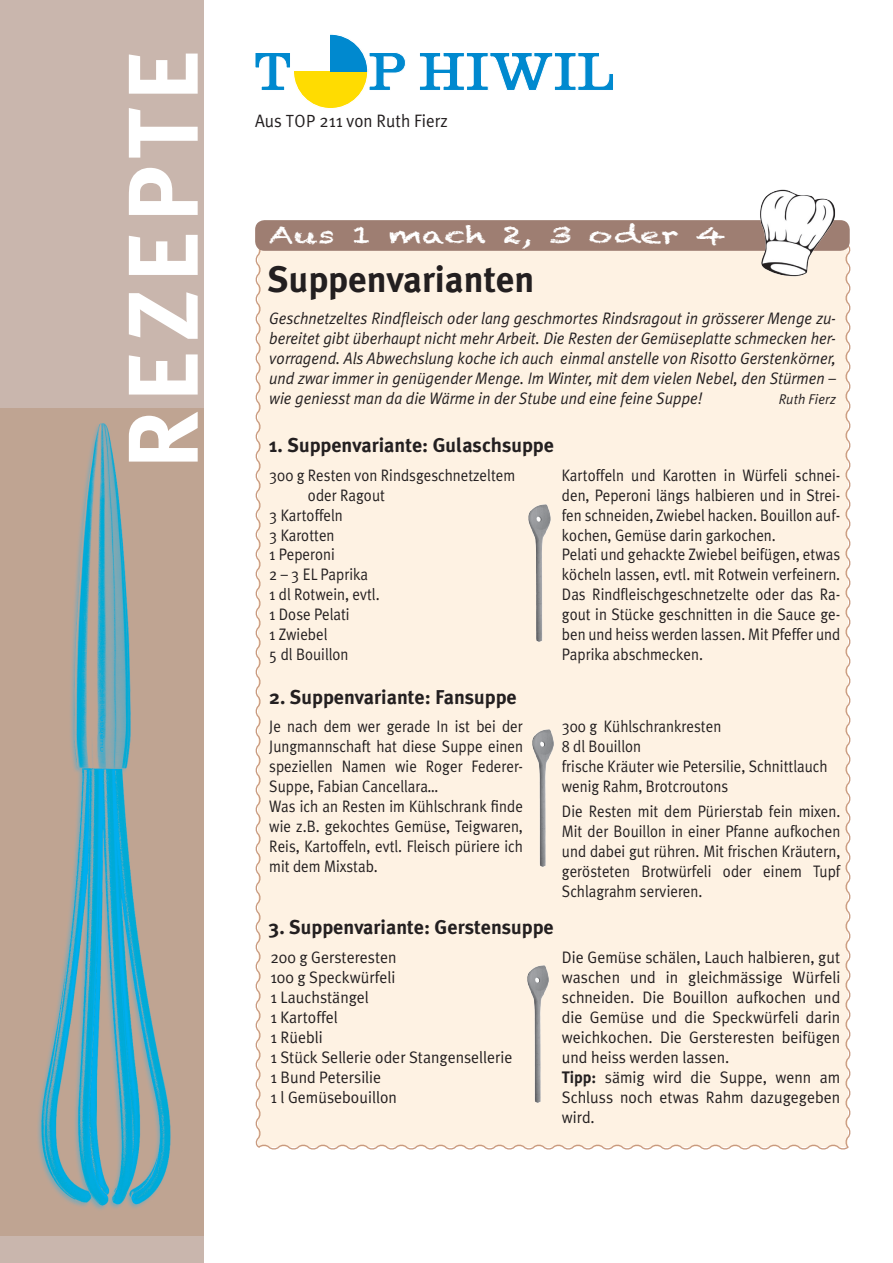
<style>
.page{position:relative;width:893px;height:1263px;background:#fff}
.page>*{position:absolute;margin:0;border:0;box-sizing:border-box;transform-origin:0 0}
.t1{font:700 99px "Meta Plus";color:#fff}
.t2{font:700 36.6px "Meta Plus";color:#231f20}
.t3{font:23.25px "Chalkduster";color:#fff;scale:1.44 1}
.t4{font:700 19.95px "Meta Plus";color:#231f20}
.t5{font:18px "Meta Plus Normal";color:#231f20;scale:.95 1}
.t6{font:16.65px/20px "Meta Plus Normal";color:#231f20;scale:.9 1}
.t7{font:16.65px/20px "Meta Plus Normal";color:#231f20;scale:.95 1}
.t8{font:italic 16.65px/20px "Meta Plus Normal";color:#231f20;text-align:justify;scale:.93 1}
.t9{font:italic 14.1px "Meta Plus Normal";letter-spacing:.01em;color:#231f20;scale:.95 1}
.s1{font-size:17.7px}
.s2{font-family:"Meta Plus";font-weight:700}
</style>
<div class="page">
<div style="left:0;top:0;width:203px;height:1263px;background:#c9b6ad"></div>
<img style="left:0;top:408px;width:203px;height:828px">
<svg style="left:295px;top:71px;width:73px;height:36px;fill:#ffdc01"></svg>
<svg style="left:331px;top:36px;width:37px;height:35px"></svg>
<svg style="left:369px;top:52px;width:37px;height:38px"></svg>
<svg style="left:255px;top:53px;width:35px;height:37px"></svg>
<svg style="left:420px;top:53px;width:193px;height:37px"></svg>
<div style="left:293px;top:34px;width:75px;height:75px;border:1px solid #fff;border-radius:50%"></div>
<div style="left:255px;top:246px;width:596px;height:904px;background:#fef2e3"></div>
<div style="left:255px;top:220px;width:595px;height:31px;background:#9e7e72;border-radius:9px"></div>
<img style="left:757px;top:189px;width:82px;height:90px">
<img style="left:524px;top:962px;width:28px;height:143px">
<img style="left:530px;top:726px;width:28px;height:143px">
<img style="left:526px;top:501px;width:28px;height:143px">
<h1 class="t1" style="left:106px;top:470px;width:422px;rotate:-90deg">Rezepte</h1>
<p class="t5" style="left:255px;top:110px;width:204px">Aus <span class="s1">TOP</span> 211 von Ruth Fierz</p>
<h3 class="t3" style="left:269px;top:221px;width:319px">Aus 1 mach 2, 3 oder 4</h3>
<h2 class="t2" style="left:268px;top:258px;width:268px">Suppenvarianten</h2>
<p class="t8" style="left:269px;top:308px;width:611px">Geschnetzeltes Rindfleisch oder lang geschmortes Rindsragout in grösserer Menge zu&shy;bereitet gibt überhaupt nicht mehr Arbeit. Die Resten der Gemüseplatte schmecken her&shy;vorragend. Als Abwechslung koche ich auch einmal anstelle von Risotto Gerstenkörner, und zwar immer in genügender Menge. Im Winter, mit dem vielen Nebel, den Stürmen – wie geniesst man da die Wärme in der Stube und eine feine Suppe!</p>
<p class="t9" style="left:779px;top:390px;width:62px">Ruth Fierz</p>
<p class="t4" style="left:269px;top:434px;width:286px">1. Suppenvariante: Gulaschsuppe</p>
<p class="t6" style="left:269px;top:465px;width:275px">300 g Resten von Rindsgeschnetzeltem</p>
<p class="t6" style="left:308px;top:485px;width:87px">oder Ragout</p>
<p class="t6" style="left:269px;top:505px;width:83px">3 Kartoffeln</p>
<p class="t6" style="left:269px;top:525px;width:74px">3 Karotten</p>
<p class="t6" style="left:269px;top:544px;width:74px">1 Peperoni</p>
<p class="t6" style="left:269px;top:564px;width:111px">2 – 3 EL Paprika</p>
<p class="t6" style="left:269px;top:584px;width:124px">1 dl Rotwein, evtl.</p>
<p class="t6" style="left:269px;top:604px;width:91px">1 Dose Pelati</p>
<p class="t6" style="left:269px;top:624px;width:66px">1 Zwiebel</p>
<p class="t6" style="left:269px;top:644px;width:90px">5 dl Bouillon</p>
<p class="t6" style="left:562px;top:465px;width:311px">Kartoffeln und Karotten in Würfeli schnei&shy;den, Peperoni längs halbieren und in Strei&shy;fen schneiden, Zwiebel hacken. Bouillon auf&shy;kochen, Gemüse darin garkochen.<br>Pelati und gehackte Zwiebel beifügen, etwas köcheln lassen, evtl. mit Rotwein verfeinern.<br>Das Rindfleischgeschnetzelte oder das Ra&shy;gout in Stücke geschnitten in die Sauce ge&shy;ben und heiss werden lassen. Mit Pfeffer und Paprika abschmecken.</p>
<p class="t4" style="left:269px;top:685px;width:249px">2. Suppenvariante: Fansuppe</p>
<p class="t6" style="left:269px;top:716px;width:283px">Je nach dem wer gerade In ist bei der Jungmannschaft hat diese Suppe einen speziellen Namen wie Roger Federer-Suppe, Fabian Cancellara…<br>Was ich an Resten im Kühlschrank finde wie z.B. gekochtes Gemüse, Teigwaren, Reis, Kartoffeln, evtl. Fleisch püriere ich mit dem Mixstab.</p>
<p class="t6" style="left:562px;top:716px;width:297px">300 g Kühlschrankresten<br>8 dl Bouillon<br>frische Kräuter wie Petersilie, Schnittlauch wenig Rahm, Brotcroutons</p>
<p class="t6" style="left:562px;top:801px;width:311px;text-align:justify">Die Resten mit dem Pürierstab fein mixen.<br>Mit der Bouillon in einer Pfanne aufkochen und dabei gut rühren. Mit frischen Kräutern, gerösteten Brotwürfeli oder einem Tupf Schlagrahm servieren.</p>
<p class="t4" style="left:269px;top:915px;width:286px">3. Suppenvariante: Gerstensuppe</p>
<p class="t7" style="left:270px;top:947px;width:256px">200 g Gersteresten<br>100 g Speckwürfeli<br>1 Lauchstängel<br>1 Kartoffel<br>1 Rüebli<br>1 Stück Sellerie oder Stangensellerie<br>1 Bund Petersilie<br>1 l Gemüsebouillon</p>
<p class="t7" style="left:562px;top:947px;width:295px">Die Gemüse schälen, Lauch halbieren, gut waschen und in gleichmässige Würfeli schneiden. Die Bouillon aufkochen und die Gemüse und die Speckwürfeli darin weichkochen. Die Gersteresten beifügen und heiss werden lassen.<br><span class="s2">Tipp:</span> sämig wird die Suppe, wenn am Schluss noch etwas Rahm dazugegeben wird.</p>
</div>
